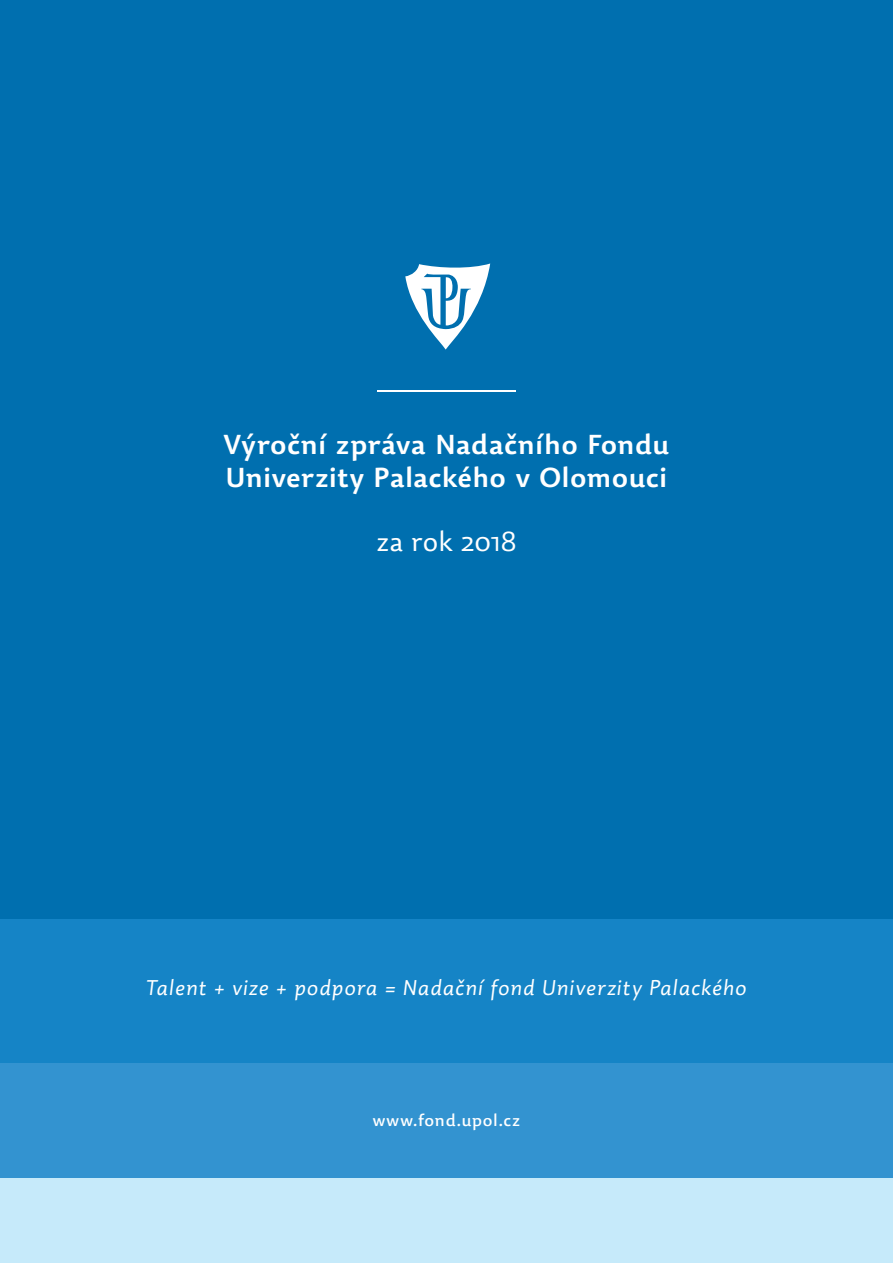
<style>
.page{position:relative;width:893px;height:1263px;background:#fff}
.page>*{position:absolute;margin:0;border:0;box-sizing:border-box;transform-origin:0 0}
.t1{font:600 27px/32.4px "Dederon SLOT";letter-spacing:.01em;color:#fff}
.t2{font:300 27px "Dederon SLOT";letter-spacing:.01em;color:#fff}
.t3{font:italic 300 21px "Dederon SLOT";letter-spacing:.035em;color:#fff}
.t4{font:500 16.5px "Dederon SDOT";letter-spacing:.045em;color:#fff}
</style>
<div class="page">
<div style="left:0;top:1178px;width:893px;height:85px;background:#c6eafa"></div>
<div style="left:0;top:1063px;width:893px;height:115px;background:#3393d0"></div>
<div style="left:0;top:918px;width:893px;height:145px;background:#1584c6"></div>
<div style="left:0;top:0;width:893px;height:918px;background:#006faf"></div>
<hr style="left:377px;top:390px;width:139px;height:2px;background:#fff">
<svg style="left:405px;top:263px;width:85px;height:87px"></svg>
<p class="t1" style="left:224px;top:428px;width:447px">Výroční zpráva Nadačního Fondu<br>Univerzity Palackého v Olomouci</p>
<p class="t2" style="left:376px;top:526px;width:142px">za rok 2018</p>
<p class="t3" style="left:146px;top:975px;width:602px">Talent + vize + podpora = Nadační fond Univerzity Palackého</p>
<p class="t4" style="left:373px;top:1111px;width:149px">www.fond.upol.cz</p>
</div>
